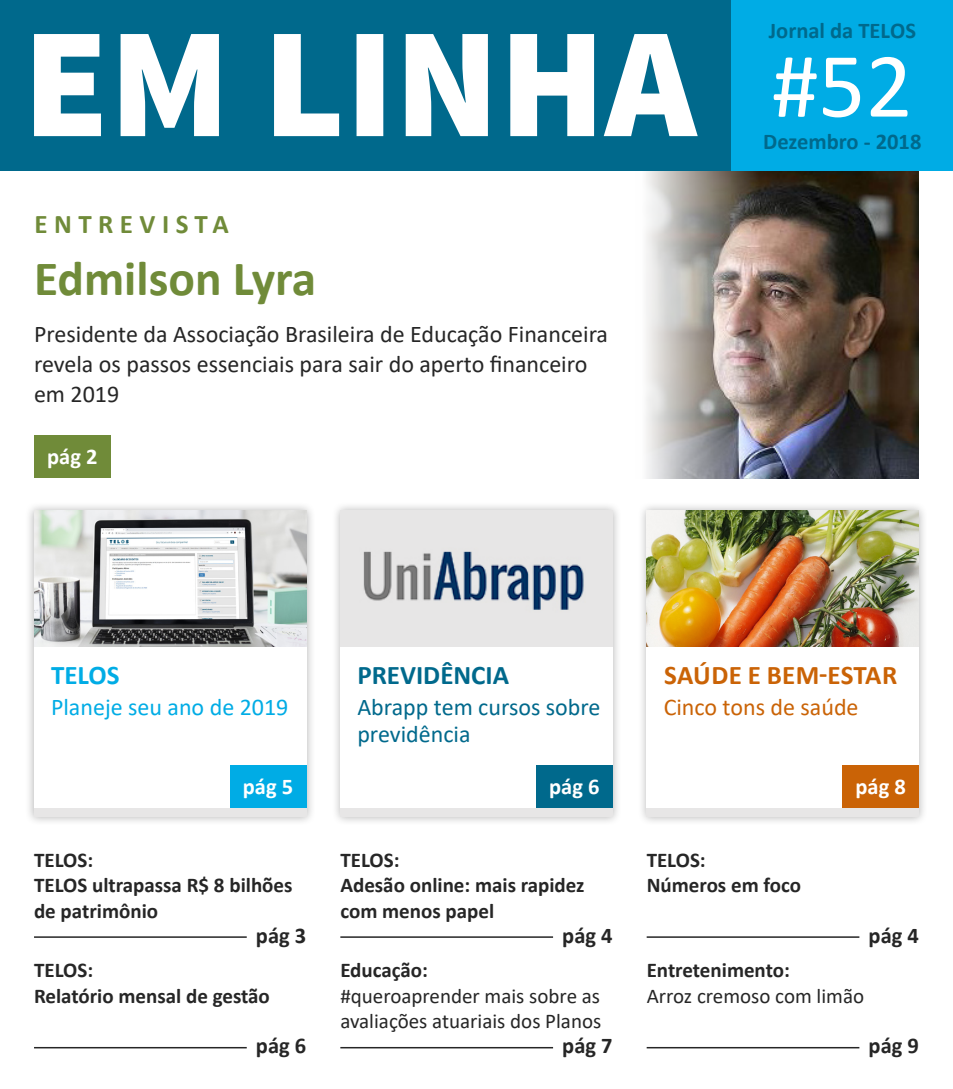
<style>
.page{position:relative;width:953px;height:1089px;background:#fff}
.page>*{position:absolute;margin:0;border:0;box-sizing:border-box;transform-origin:0 0}
.t1{font:93px "Calibri";color:#fff}
.t2{font:700 49.5px "Calibri";color:#708b39}
.t3{font:700 27px "Calibri";letter-spacing:.01em;color:#ca6306}
.t4{font:700 27px "Calibri";color:#00698c}
.t5{font:700 27px "Calibri";letter-spacing:.24em;color:#708b39}
.t6{font:700 27px "Calibri";color:#00ace5}
.t7{font:24px/30px "Calibri";color:#262626}
.t8{font:24px/27px "Calibri";color:#00698c}
.t9{font:24px "Calibri";color:#00ace5}
.t10{font:24px "Calibri";color:#ca6306}
.t11{font:700 22.5px "Calibri";color:#00698c}
.t12{font:700 22.5px "Calibri";color:#262626}
.t13{font:700 22.5px "Calibri";color:#fff}
.t14{font:700 21px/25.5px "Calibri";color:#262626}
.t15{font:21px/25.5px "Calibri";color:#262626}
</style>
<div class="page">
<img style="left:636px;top:170px;width:282px;height:308px">
<div style="left:25px;top:501px;width:291px;height:325px;background:#000;opacity:.3"></div>
<div style="left:34px;top:510px;width:272px;height:306px;background:#fff"></div>
<div style="left:331px;top:501px;width:291px;height:325px;background:#000;opacity:.3"></div>
<div style="left:340px;top:510px;width:272px;height:306px;background:#fff"></div>
<div style="left:230px;top:765px;width:76px;height:43px;background:#00ace5"></div>
<div style="left:536px;top:765px;width:76px;height:43px;background:#00698c"></div>
<div style="left:340px;top:808px;width:272px;height:8px;background:#e7e6e6"></div>
<div style="left:34px;top:808px;width:272px;height:8px;background:#e7e6e6"></div>
<div style="left:637px;top:501px;width:291px;height:325px;background:#000;opacity:.3"></div>
<div style="left:646px;top:510px;width:272px;height:306px;background:#fff"></div>
<div style="left:646px;top:808px;width:272px;height:8px;background:#e7e6e6"></div>
<div style="left:842px;top:765px;width:76px;height:43px;background:#ca6306"></div>
<hr style="left:34px;top:936px;width:213px;height:1px;background:#262626">
<hr style="left:34px;top:1046px;width:213px;height:2px;background:#262626">
<hr style="left:340px;top:1046px;width:213px;height:2px;background:#262626">
<hr style="left:646px;top:1046px;width:213px;height:2px;background:#262626">
<hr style="left:646px;top:936px;width:213px;height:1px;background:#262626">
<hr style="left:340px;top:936px;width:213px;height:1px;background:#262626">
<div style="left:340px;top:510px;width:272px;height:136px;background:#e7e6e6"></div>
<img style="left:34px;top:510px;width:272px;height:136px">
<img style="left:646px;top:510px;width:272px;height:136px">
<div style="left:34px;top:435px;width:77px;height:43px;background:#708b39"></div>
<img style="left:363px;top:551px;width:221px;height:59px">
<div style="left:0;top:0;width:952px;height:170px;background:#00698c"></div>
<div style="left:731px;top:0;width:221px;height:170px;background:#00ace5"></div>
<svg style="left:34px;top:34px;width:663px;height:102px;fill:#fff"></svg>
<p class="t5" style="left:35px;top:204px;width:196px">ENTREVISTA</p>
<h2 class="t2" style="left:34px;top:244px;width:284px">Edmilson Lyra</h2>
<p class="t7" style="left:34px;top:318px;width:575px">Presidente da Associação Brasileira de Educação Financeira revela os passos essenciais para sair do aperto financeiro em 2019</p>
<p class="t13" style="left:47px;top:440px;width:52px">pág 2</p>
<p class="t11" style="left:768px;top:15px;width:149px">Jornal da TELOS</p>
<h1 class="t1" style="left:772px;top:21px;width:142px">#52</h1>
<p class="t11" style="left:763px;top:125px;width:160px">Dezembro - 2018</p>
<p class="t6" style="left:51px;top:656px;width:70px">TELOS</p>
<p class="t9" style="left:51px;top:690px;width:239px">Planeje seu ano de 2019</p>
<p class="t4" style="left:357px;top:656px;width:153px">PREVIDÊNCIA</p>
<p class="t8" style="left:357px;top:693px;width:245px">Abrapp tem cursos sobre previdência</p>
<p class="t13" style="left:243px;top:770px;width:52px">pág 5</p>
<p class="t13" style="left:549px;top:770px;width:52px">pág 6</p>
<p class="t14" style="left:34px;top:846px;width:260px">TELOS:<br>TELOS ultrapassa R$ 8 bilhões de patrimônio</p>
<p class="t12" style="left:256px;top:919px;width:52px">pág 3</p>
<p class="t14" style="left:34px;top:957px;width:237px">TELOS:<br>Relatório mensal de gestão</p>
<p class="t12" style="left:256px;top:1029px;width:52px">pág 6</p>
<p class="t14" style="left:340px;top:846px;width:246px">TELOS:<br>Adesão online: mais rapidez com menos papel</p>
<p class="t12" style="left:562px;top:919px;width:52px">pág 4</p>
<p class="t14" style="left:340px;top:957px;width:89px">Educação:</p>
<p class="t15" style="left:340px;top:982px;width:262px">#queroaprender mais sobre as avaliações atuariais dos Planos</p>
<p class="t12" style="left:562px;top:1029px;width:52px">pág 7</p>
<p class="t3" style="left:664px;top:656px;width:234px">SAÚDE E BEM-ESTAR</p>
<p class="t10" style="left:663px;top:690px;width:196px">Cinco tons de saúde</p>
<p class="t14" style="left:646px;top:846px;width:156px">TELOS:<br>Números em foco</p>
<p class="t13" style="left:855px;top:770px;width:52px">pág 8</p>
<p class="t12" style="left:868px;top:919px;width:52px">pág 4</p>
<p class="t14" style="left:646px;top:957px;width:145px">Entretenimento:</p>
<p class="t15" style="left:646px;top:982px;width:219px">Arroz cremoso com limão</p>
<p class="t12" style="left:868px;top:1029px;width:52px">pág 9</p>
</div>
